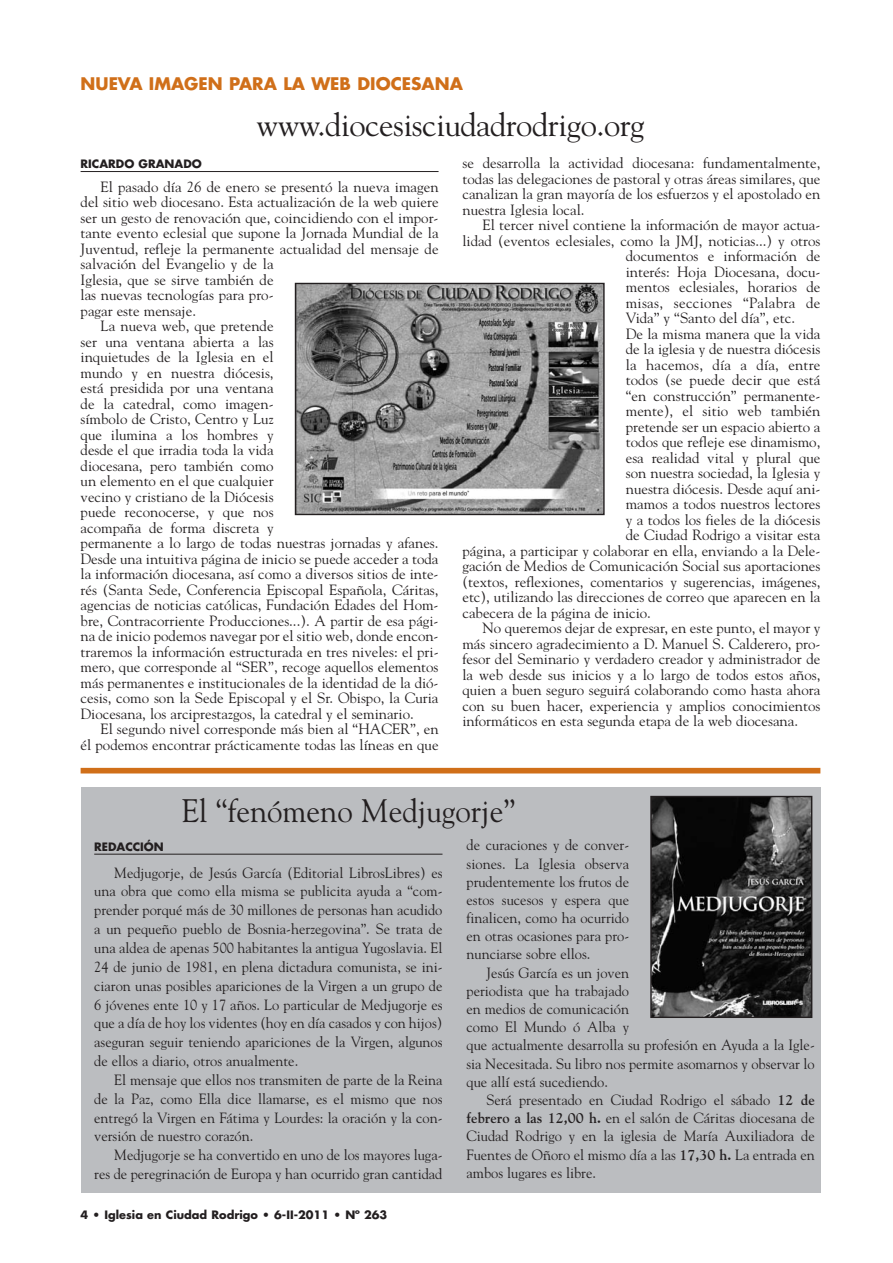
<style>
.page{position:relative;width:893px;height:1263px;background:#fff}
.page>*{position:absolute;margin:0;border:0;box-sizing:border-box;transform-origin:0 0}
.t1{font:32.4px "Goudy";letter-spacing:-.015em;color:#231f20}
.t2{font:32.4px "Goudy";letter-spacing:-.015em;color:#231f20;scale:.95 1}
.t3{font:700 16.95px "Futura";color:#d06f19}
.t4{font:14.85px/18.1px "Goudy";color:#231f20;text-align:justify}
.t5{font:14.85px "Goudy";letter-spacing:.02em;color:#231f20}
.t6{font:700 11.25px "Futura";color:#231f20}
.s1{font-weight:700}
</style>
<div class="page">
<hr style="left:81px;top:171px;width:357px;height:1px;background:#231f20">
<img style="left:297px;top:285px;width:305px;height:228px">
<div style="left:295px;top:283px;width:309px;height:232px;border:1px solid #231f20"></div>
<div style="left:81px;top:768px;width:739px;height:6px;background:#d06f19"></div>
<div style="left:81px;top:787px;width:739px;height:406px;background:#bbbdc0"></div>
<hr style="left:94px;top:854px;width:348px;height:1px;background:#231f20">
<img style="left:652px;top:798px;width:158px;height:218px">
<div style="left:650px;top:796px;width:162px;height:222px;border:1px solid #231f20"></div>
<p class="t3" style="left:81px;top:76px;width:384px">NUEVA IMAGEN PARA LA WEB DIOCESANA</p>
<h1 class="t1" style="left:256px;top:112px;width:389px">www.diocesisciudadrodrigo.org</h1>
<p class="t6" style="left:81px;top:159px;width:123px">RICARDO GRANADO</p>
<p class="t4" style="left:101px;top:179px;width:339px">El pasado día 26 de enero se presentó la nueva imagen</p>
<p class="t4" style="left:81px;top:194px;width:359px">del sitio web diocesano. Esta actualización de la web quiere</p>
<p class="t4" style="left:81px;top:210px;width:359px">ser un gesto de renovación que, coincidiendo con el impor-</p>
<p class="t4" style="left:81px;top:225px;width:359px">tante evento eclesial que supone la Jornada Mundial de la</p>
<p class="t4" style="left:81px;top:241px;width:359px">Juventud, refleje la permanente actualidad del mensaje de</p>
<p class="t4" style="left:81px;top:256px;width:194px">salvación del Evangelio y de la</p>
<p class="t4" style="left:81px;top:272px;width:194px">Iglesia, que se sirve también de</p>
<p class="t4" style="left:81px;top:287px;width:194px">las nuevas tecnologías para pro-</p>
<p class="t4" style="left:81px;top:303px;width:117px">pagar este mensaje.</p>
<p class="t4" style="left:101px;top:318px;width:174px">La nueva web, que pretende</p>
<p class="t4" style="left:81px;top:334px;width:194px">ser una ventana abierta a las</p>
<p class="t4" style="left:81px;top:349px;width:194px">inquietudes de la Iglesia en el</p>
<p class="t4" style="left:81px;top:365px;width:194px">mundo y en nuestra diócesis,</p>
<p class="t4" style="left:81px;top:380px;width:194px">está presidida por una ventana</p>
<p class="t4" style="left:81px;top:396px;width:194px">de la catedral, como imagen-</p>
<p class="t4" style="left:81px;top:411px;width:194px">símbolo de Cristo, Centro y Luz</p>
<p class="t4" style="left:81px;top:427px;width:194px">que ilumina a los hombres y</p>
<p class="t4" style="left:81px;top:442px;width:194px">desde el que irradia toda la vida</p>
<p class="t4" style="left:81px;top:458px;width:194px">diocesana, pero también como</p>
<p class="t4" style="left:81px;top:473px;width:194px">un elemento en el que cualquier</p>
<p class="t4" style="left:81px;top:489px;width:194px">vecino y cristiano de la Diócesis</p>
<p class="t4" style="left:81px;top:504px;width:194px">puede reconocerse, y que nos</p>
<p class="t4" style="left:81px;top:520px;width:194px">acompaña de forma discreta y</p>
<p class="t4" style="left:81px;top:535px;width:359px">permanente a lo largo de todas nuestras jornadas y afanes.</p>
<p class="t4" style="left:81px;top:551px;width:359px">Desde una intuitiva página de inicio se puede acceder a toda</p>
<p class="t4" style="left:81px;top:566px;width:359px">la información diocesana, así como a diversos sitios de inte-</p>
<p class="t4" style="left:81px;top:582px;width:359px">rés (Santa Sede, Conferencia Episcopal Española, Cáritas,</p>
<p class="t4" style="left:81px;top:597px;width:359px">agencias de noticias católicas, Fundación Edades del Hom-</p>
<p class="t4" style="left:81px;top:613px;width:359px">bre, Contracorriente Producciones...). A partir de esa pági-</p>
<p class="t4" style="left:81px;top:628px;width:359px">na de inicio podemos navegar por el sitio web, donde encon-</p>
<p class="t4" style="left:81px;top:644px;width:359px">traremos la información estructurada en tres niveles: el pri-</p>
<p class="t4" style="left:81px;top:659px;width:359px">mero, que corresponde al “SER”, recoge aquellos elementos</p>
<p class="t4" style="left:81px;top:675px;width:359px">más permanentes e institucionales de la identidad de la dió-</p>
<p class="t4" style="left:81px;top:690px;width:359px">cesis, como son la Sede Episcopal y el Sr. Obispo, la Curia</p>
<p class="t4" style="left:81px;top:706px;width:335px">Diocesana, los arciprestazgos, la catedral y el seminario.</p>
<p class="t4" style="left:101px;top:721px;width:339px">El segundo nivel corresponde más bien al “HACER”, en</p>
<p class="t4" style="left:81px;top:737px;width:359px">él podemos encontrar prácticamente todas las líneas en que</p>
<p class="t4" style="left:462px;top:156px;width:359px;line-height:15.5px">se desarrolla la actividad diocesana: fundamentalmente, todas las delegaciones de pastoral y otras áreas similares, que canalizan la gran mayoría de los esfuerzos y el apostolado en nuestra Iglesia local.</p>
<p class="t4" style="left:482px;top:217px;width:339px">El tercer nivel contiene la información de mayor actua-</p>
<p class="t4" style="left:462px;top:233px;width:359px">lidad (eventos eclesiales, como la JMJ, noticias...) y otros</p>
<p class="t4" style="left:625px;top:248px;width:196px">documentos e información de</p>
<p class="t4" style="left:625px;top:264px;width:196px">interés: Hoja Diocesana, docu-</p>
<p class="t4" style="left:625px;top:279px;width:196px">mentos eclesiales, horarios de</p>
<p class="t5" style="left:625px;top:297px;width:196px">misas, secciones “Palabra de</p>
<p class="t4" style="left:625px;top:310px;width:171px">Vida” y “Santo del día”, etc.</p>
<p class="t4" style="left:625px;top:326px;width:196px">De la misma manera que la vida</p>
<p class="t4" style="left:625px;top:341px;width:196px">de la iglesia y de nuestra diócesis</p>
<p class="t4" style="left:625px;top:357px;width:196px">la hacemos, día a día, entre</p>
<p class="t4" style="left:625px;top:372px;width:196px">todos (se puede decir que está</p>
<p class="t4" style="left:625px;top:388px;width:196px">“en construcción” permanente-</p>
<p class="t4" style="left:625px;top:403px;width:196px">mente), el sitio web también</p>
<p class="t4" style="left:625px;top:419px;width:196px">pretende ser un espacio abierto a</p>
<p class="t4" style="left:625px;top:434px;width:196px">todos que refleje ese dinamismo,</p>
<p class="t4" style="left:625px;top:450px;width:196px">esa realidad vital y plural que</p>
<p class="t4" style="left:625px;top:465px;width:196px">son nuestra sociedad, la Iglesia y</p>
<p class="t4" style="left:625px;top:481px;width:196px">nuestra diócesis. Desde aquí ani-</p>
<p class="t4" style="left:625px;top:496px;width:196px">mamos a todos nuestros lectores</p>
<p class="t4" style="left:625px;top:512px;width:196px">y a todos los fieles de la diócesis</p>
<p class="t4" style="left:625px;top:527px;width:196px">de Ciudad Rodrigo a visitar esta</p>
<p class="t4" style="left:462px;top:543px;width:359px">página, a participar y colaborar en ella, enviando a la Dele-</p>
<p class="t4" style="left:462px;top:558px;width:359px">gación de Medios de Comunicación Social sus aportaciones</p>
<p class="t4" style="left:462px;top:574px;width:359px">(textos, reflexiones, comentarios y sugerencias, imágenes,</p>
<p class="t4" style="left:462px;top:589px;width:359px">etc), utilizando las direcciones de correo que aparecen en la</p>
<p class="t4" style="left:462px;top:605px;width:190px">cabecera de la página de inicio.</p>
<p class="t4" style="left:482px;top:620px;width:339px">No queremos dejar de expresar, en este punto, el mayor y</p>
<p class="t4" style="left:462px;top:636px;width:359px">más sincero agradecimiento a D. Manuel S. Calderero, pro-</p>
<p class="t4" style="left:462px;top:651px;width:359px">fesor del Seminario y verdadero creador y administrador de</p>
<p class="t4" style="left:462px;top:667px;width:359px">la web desde sus inicios y a lo largo de todos estos años,</p>
<p class="t4" style="left:462px;top:682px;width:359px">quien a buen seguro seguirá colaborando como hasta ahora</p>
<p class="t4" style="left:462px;top:698px;width:359px">con su buen hacer, experiencia y amplios conocimientos</p>
<p class="t4" style="left:462px;top:713px;width:337px">informáticos en esta segunda etapa de la web diocesana.</p>
<h1 class="t2" style="left:182px;top:798px;width:353px">El “fenómeno Medjugorje”</h1>
<p class="t6" style="left:94px;top:841px;width:71px">REDACCIÓN</p>
<p class="t4" style="left:94px;top:864px;width:350px;line-height:18.9px;text-indent:20px">Medjugorje, de Jesús García (Editorial LibrosLibres) es una obra que como ella misma se publicita ayuda a “com&shy;prender porqué más de 30 millones de personas han acudido a un pequeño pueblo de Bosnia-herzegovina”. Se trata de una aldea de apenas 500 habitantes la antigua Yugoslavia. El 24 de junio de 1981, en plena dictadura comunista, se ini&shy;ciaron unas posibles apariciones de la Virgen a un grupo de 6 jóvenes ente 10 y 17 años. Lo particular de Medjugorje es que a día de hoy los videntes (hoy en día casados y con hijos) aseguran seguir teniendo apariciones de la Virgen, algunos de ellos a diario, otros anualmente.</p>
<p class="t4" style="left:94px;top:1071px;width:350px;line-height:18.9px;text-indent:20px">El mensaje que ellos nos transmiten de parte de la Reina de la Paz, como Ella dice llamarse, es el mismo que nos entregó la Virgen en Fátima y Lourdes: la oración y la con&shy;versión de nuestro corazón.</p>
<p class="t4" style="left:94px;top:1147px;width:350px;line-height:18.9px;text-align:right">Medjugorje se ha convertido en uno de los mayores luga-<br>res de peregrinación de Europa y han ocurrido gran cantidad</p>
<p class="t6" style="left:81px;top:1209px;width:308px">4 • Iglesia en Ciudad Rodrigo • 6-II-2011 • Nº 263</p>
<p class="t4" style="left:466px;top:837px;width:164px">de curaciones y de conver&shy;siones. La Iglesia observa prudentemente los frutos de estos sucesos y espera que finalicen, como ha ocurrido en otras ocasiones para pro&shy;nunciarse sobre ellos.</p>
<p class="t4" style="left:466px;top:965px;width:350px;text-align:left;text-indent:20px">Jesús García es un joven<br>periodista que ha trabajado<br>en medios de comunicación<br>como El Mundo ó Alba y<br>que actualmente desarrolla su profesión en Ayuda a la Igle&shy;sia Necesitada. Su libro nos permite asomarnos y observar lo que allí está sucediendo.</p>
<p class="t4" style="left:466px;top:1092px;width:350px;text-indent:20px">Será presentado en Ciudad Rodrigo el sábado <span class="s1">12 de febrero a las 12,00 h.</span> en el salón de Cáritas diocesana de Ciudad Rodrigo y en la iglesia de María Auxiliadora de Fuentes de Oñoro el mismo día a las <span class="s1">17,30 h.</span> La entrada en ambos lugares es libre.</p>
</div>
